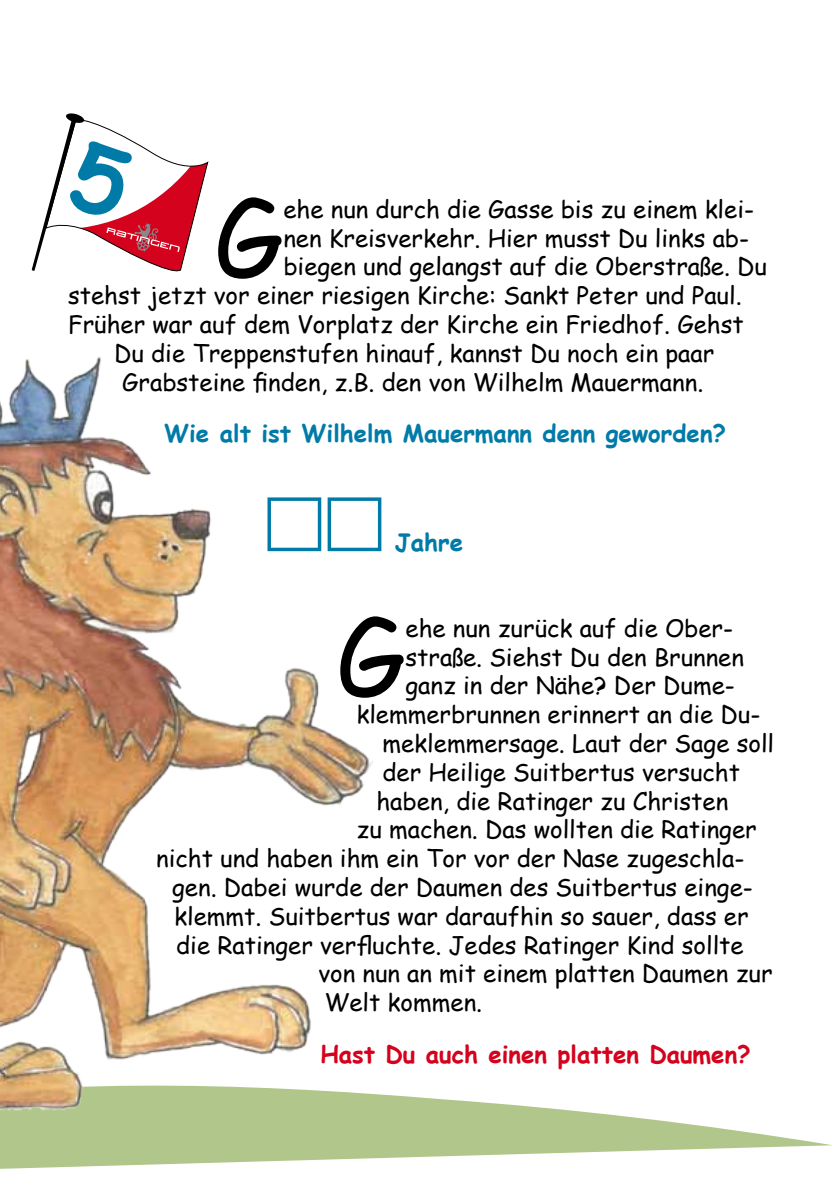
<style>
.page{position:relative;width:840px;height:1191px;background:#fff}
.page>*{position:absolute;margin:0;border:0;box-sizing:border-box;transform-origin:0 0}
.t1{font:101.6px "Comic Sans MS";color:#000}
.t2{font:72px "European Pi Three";color:#007ba8}
.t3{font:24px "Comic Sans MS";color:#000}
.t4{font:700 24px "Comic Sans MS";color:#007ba8}
.t5{font:700 24px "Comic Sans MS";color:#d4021d}
</style>
<div class="page">
<svg style="left:0;top:1095px;width:832px;height:74px;fill:#b0c68a"></svg>
<img style="left:0;top:357px;width:396px;height:778px">
<svg style="left:32px;top:113px;width:177px;height:159px"></svg>
<h1 class="t1" style="left:214px;top:163px;width:71px">G</h1>
<p class="t3" style="left:283px;top:191px;width:472px">ehe nun durch die Gasse bis zu einem klei-</p>
<p class="t3" style="left:283px;top:220px;width:467px">nen Kreisverkehr. Hier musst Du links ab-</p>
<p class="t3" style="left:283px;top:249px;width:485px">biegen und gelangst auf die Oberstraße. Du</p>
<p class="t3" style="left:68px;top:278px;width:674px">stehst jetzt vor einer riesigen Kirche: Sankt Peter und Paul.</p>
<p class="t3" style="left:68px;top:306px;width:676px">Früher war auf dem Vorplatz der Kirche ein Friedhof. Gehst</p>
<p class="t3" style="left:114px;top:335px;width:601px">Du die Treppenstufen hinauf, kannst Du noch ein paar</p>
<p class="t3" style="left:122px;top:364px;width:582px">Grabsteine finden, z.B. den von Wilhelm Mauermann.</p>
<p class="t4" style="left:164px;top:415px;width:563px">Wie alt ist Wilhelm Mauermann denn geworden?</p>
<h2 class="t2" style="left:264px;top:479px;width:122px">mm</h2>
<p class="t4" style="left:395px;top:525px;width:70px">Jahre</p>
<h1 class="t1" style="left:336px;top:582px;width:71px">G</h1>
<p class="t3" style="left:405px;top:610px;width:329px">ehe nun zurück auf die Ober-</p>
<p class="t3" style="left:405px;top:639px;width:340px">straße. Siehst Du den Brunnen</p>
<p class="t3" style="left:405px;top:668px;width:331px">ganz in der Nähe? Der Dume-</p>
<p class="t3" style="left:356px;top:696px;width:405px">klemmerbrunnen erinnert an die Du-</p>
<p class="t3" style="left:382px;top:725px;width:393px">meklemmersage. Laut der Sage soll</p>
<p class="t3" style="left:382px;top:754px;width:359px">der Heilige Suitbertus versucht</p>
<p class="t3" style="left:376px;top:783px;width:353px">haben, die Ratinger zu Christen</p>
<p class="t3" style="left:356px;top:812px;width:401px">zu machen. Das wollten die Ratinger</p>
<p class="t3" style="left:156px;top:840px;width:589px">nicht und haben ihm ein Tor vor der Nase zugeschla-</p>
<p class="t3" style="left:172px;top:869px;width:582px">gen. Dabei wurde der Daumen des Suitbertus einge-</p>
<p class="t3" style="left:174px;top:898px;width:575px">klemmt. Suitbertus war daraufhin so sauer, dass er</p>
<p class="t3" style="left:176px;top:927px;width:568px">die Ratinger verfluchte. Jedes Ratinger Kind sollte</p>
<p class="t3" style="left:318px;top:956px;width:455px">von nun an mit einem platten Daumen zur</p>
<p class="t3" style="left:324px;top:984px;width:159px">Welt kommen.</p>
<p class="t5" style="left:320px;top:1036px;width:432px">Hast Du auch einen platten Daumen?</p>
</div>
